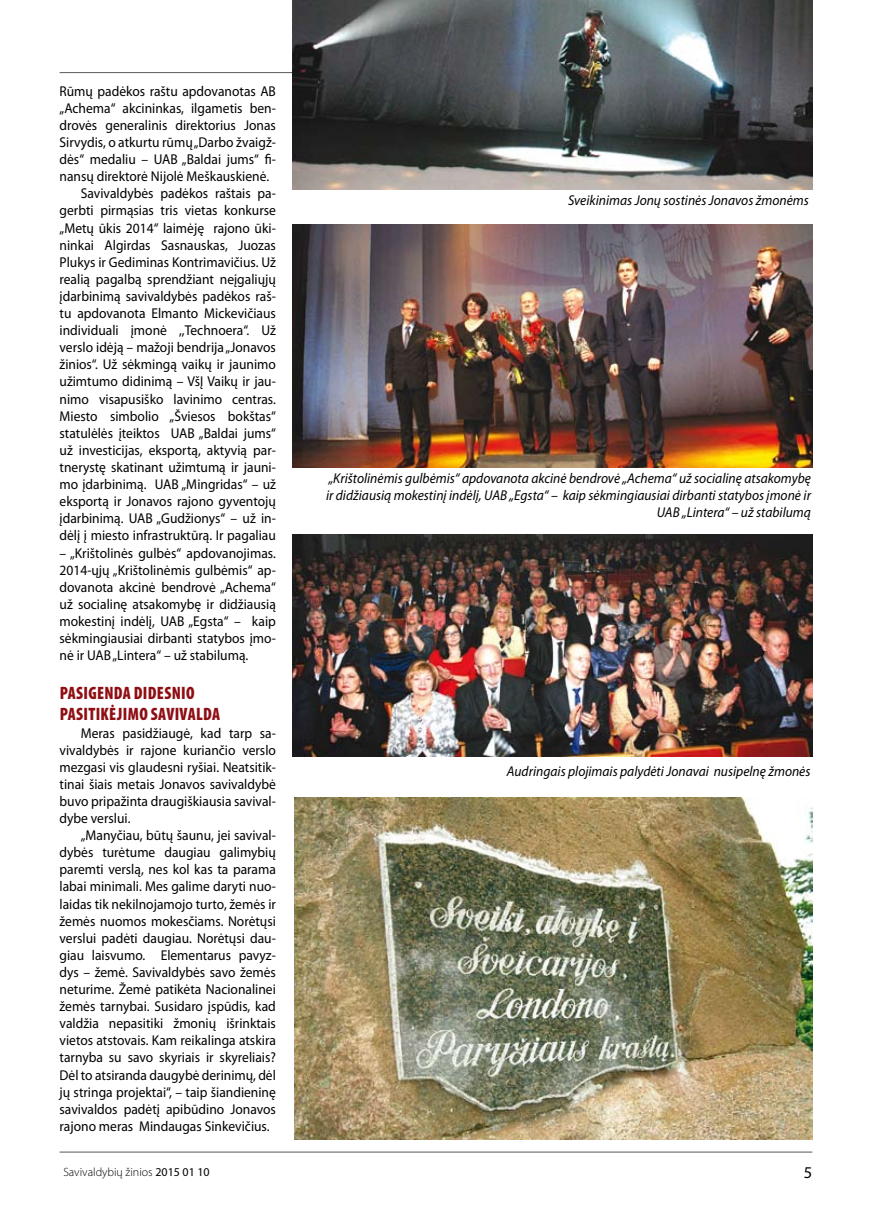
<style>
.page{position:relative;width:872px;height:1212px;background:#fff}
.page>*{position:absolute;margin:0;border:0;box-sizing:border-box;transform-origin:0 0}
.t1{font:900 condensed 18px/21.6px "Myriad Pro";letter-spacing:.02em;color:#8f0e14;scale:.95 1}
.t2{font:14.25px/17.1px "Myriad Pro";color:#000;text-align:justify;scale:.95 1}
.t3{font:italic 14.25px/17.1px "Myriad Pro";color:#000;text-align:right;scale:.95 1}
.t4{font:300 12px "Myriad Pro";color:#000}
.s1{font-weight:400}
</style>
<div class="page">
<hr style="left:60px;top:72px;width:752px;height:1px;background:#58585a">
<hr style="left:60px;top:1152px;width:752px;height:1px;background:#58585a">
<img style="left:295px;top:797px;width:517px;height:343px">
<img style="left:293px;top:534px;width:519px;height:222px">
<img style="left:293px;top:0;width:519px;height:190px">
<img style="left:293px;top:225px;width:519px;height:243px">
<p class="t2" style="left:60px;top:82px;width:229px">Rūmų padėkos raštu apdovanotas AB</p>
<p class="t2" style="left:60px;top:99px;width:229px">„Achema“ akcininkas, ilgametis ben-</p>
<p class="t2" style="left:60px;top:116px;width:229px">drovės generalinis direktorius Jonas</p>
<p class="t2" style="left:60px;top:133px;width:229px">Sirvydis, o atkurtu rūmų „Darbo žvaigž-</p>
<p class="t2" style="left:60px;top:151px;width:229px">dės“ medaliu – UAB „Baldai jums“ fi-</p>
<p class="t2" style="left:60px;top:168px;width:222px">nansų direktorė Nijolė Meškauskienė.</p>
<p class="t2" style="left:81px;top:185px;width:207px">Savivaldybės padėkos raštais pa-</p>
<p class="t2" style="left:60px;top:202px;width:229px">gerbti pirmąsias tris vietas konkurse</p>
<p class="t2" style="left:60px;top:219px;width:229px">„Metų ūkis 2014“ laimėję rajono ūki-</p>
<p class="t2" style="left:60px;top:236px;width:229px">ninkai Algirdas Sasnauskas, Juozas</p>
<p class="t2" style="left:60px;top:253px;width:229px">Plukys ir Gediminas Kontrimavičius. Už</p>
<p class="t2" style="left:60px;top:270px;width:229px">realią pagalbą sprendžiant neįgaliųjų</p>
<p class="t2" style="left:60px;top:287px;width:229px">įdarbinimą savivaldybės padėkos raš-</p>
<p class="t2" style="left:60px;top:304px;width:229px">tu apdovanota Elmanto Mickevičiaus</p>
<p class="t2" style="left:60px;top:322px;width:229px">individuali įmonė ,,Technoera“. Už</p>
<p class="t2" style="left:60px;top:339px;width:229px">verslo idėją – mažoji bendrija „Jonavos</p>
<p class="t2" style="left:60px;top:356px;width:229px">žinios“. Už sėkmingą vaikų ir jaunimo</p>
<p class="t2" style="left:60px;top:373px;width:229px">užimtumo didinimą – VšĮ Vaikų ir jau-</p>
<p class="t2" style="left:60px;top:390px;width:229px">nimo visapusiško lavinimo centras.</p>
<p class="t2" style="left:60px;top:407px;width:229px">Miesto simbolio „Šviesos bokštas“</p>
<p class="t2" style="left:60px;top:424px;width:229px">statulėlės įteiktos UAB „Baldai jums“</p>
<p class="t2" style="left:60px;top:441px;width:229px">už investicijas, eksportą, aktyvią par-</p>
<p class="t2" style="left:60px;top:458px;width:229px">tnerystę skatinant užimtumą ir jauni-</p>
<p class="t2" style="left:60px;top:475px;width:229px">mo įdarbinimą. UAB „Mingridas“ – už</p>
<p class="t2" style="left:60px;top:493px;width:229px">eksportą ir Jonavos rajono gyventojų</p>
<p class="t2" style="left:60px;top:510px;width:229px">įdarbinimą. UAB „Gudžionys“ – už in-</p>
<p class="t2" style="left:60px;top:527px;width:229px">dėlį į miesto infrastruktūrą. Ir pagaliau</p>
<p class="t2" style="left:60px;top:544px;width:229px">– „Krištolinės gulbės“ apdovanojimas.<br>2014-ųjų „Krištolinėmis gulbėmis“ ap&shy;dovanota akcinė bendrovė „Achema“ už socialinę atsakomybę ir didžiausią mokestinį indėlį, UAB „Egsta“ – kaip sėkmingiausiai dirbanti statybos įmo&shy;nė ir UAB „Lintera“ – už stabilumą.</p>
<p class="t1" style="left:60px;top:681px;width:170px">PASIGENDA DIDESNIO<br>PASITIKĖJIMO SAVIVALDA</p>
<p class="t2" style="left:60px;top:724px;width:229px;text-indent:21px">Meras pasidžiaugė, kad tarp sa&shy;vivaldybės ir rajone kuriančio verslo mezgasi vis glaudesni ryšiai. Neatsitik&shy;tinai šiais metais Jonavos savivaldybė buvo pripažinta draugiškiausia savival&shy;dybe verslui.</p>
<p class="t2" style="left:60px;top:826px;width:229px;text-indent:21px">„Manyčiau, būtų šaunu, jei savival&shy;dybės turėtume daugiau galimybių paremti verslą, nes kol kas ta parama labai minimali. Mes galime daryti nuo&shy;laidas tik nekilnojamojo turto, žemės ir žemės nuomos mokesčiams. Norėtųsi verslui padėti daugiau. Norėtųsi dau&shy;giau laisvumo. Elementarus pavyz&shy;dys – žemė. Savivaldybės savo žemės neturime. Žemė patikėta Nacionalinei žemės tarnybai. Susidaro įspūdis, kad valdžia nepasitiki žmonių išrinktais vietos atstovais. Kam reikalinga atskira tarnyba su savo skyriais ir skyreliais?<br>Dėl to atsiranda daugybė derinimų, dėl jų stringa projektai“, – taip šiandieninę savivaldos padėtį apibūdino Jonavos rajono meras Mindaugas Sinkevičius.</p>
<p class="t4" style="left:63px;top:1165px;width:148px">Savivaldybių žinios <span class="s1">2015 01 10</span></p>
<p class="t3" style="left:568px;top:191px;width:255px">Sveikinimas Jonų sostinės Jonavos žmonėms</p>
<p class="t3" style="left:326px;top:470px;width:512px">„Krištolinėmis gulbėmis“ apdovanota akcinė bendrovė „Achema“ už socialinę atsakomybę ir didžiausią mokestinį indėlį, UAB „Egsta“ – kaip sėkmingiausiai dirbanti statybos įmonė ir<br>UAB „Lintera“ – už stabilumą</p>
<p class="t3" style="left:507px;top:762px;width:321px">Audringais plojimais palydėti Jonavai nusipelnę žmonės</p>
</div>
